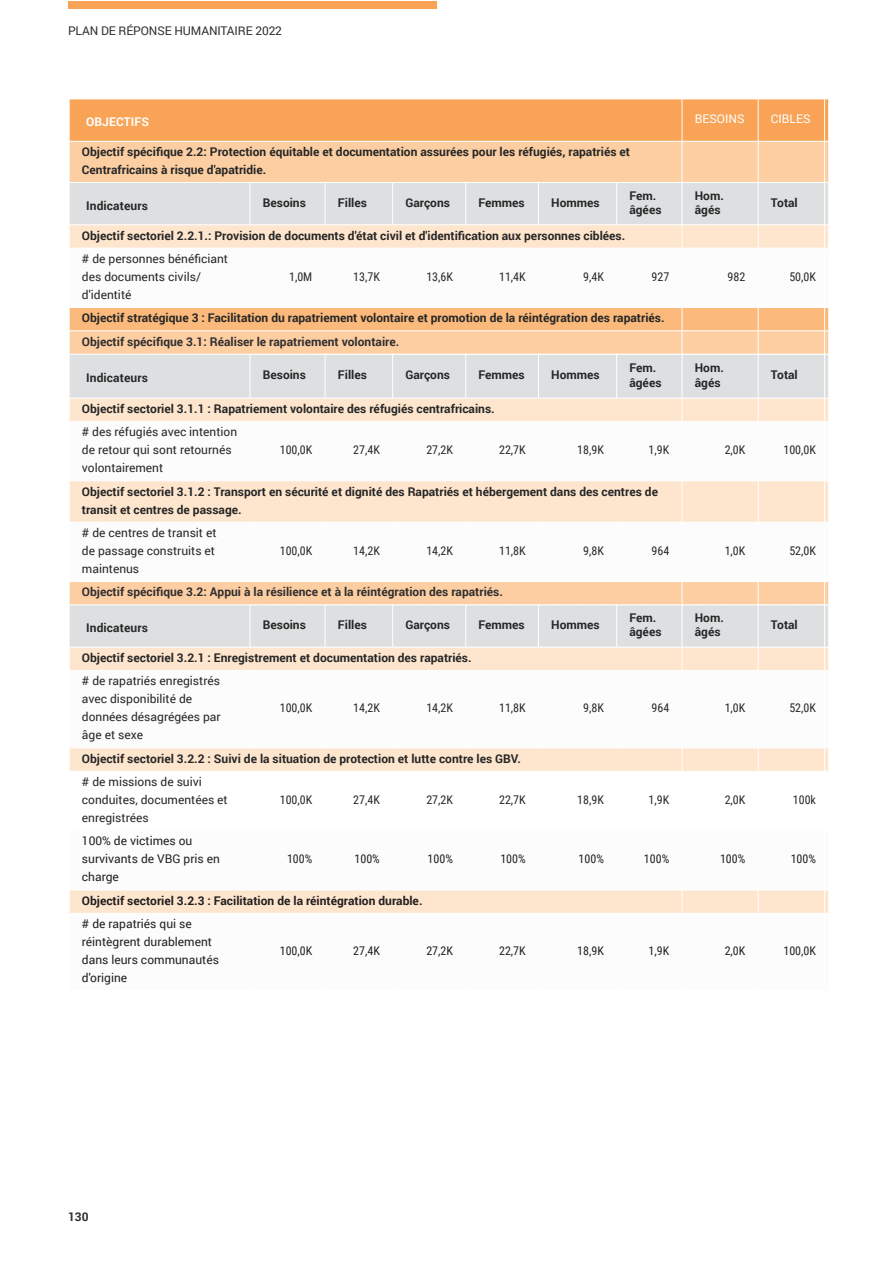
<style>
.page{position:relative;width:893px;height:1263px;background:#fff}
.page>*{position:absolute;margin:0;border:0;box-sizing:border-box;transform-origin:0 0}
.Text{font:700 12px/18px "Roboto";color:#262727}
.Text-2{font:12px/18px "Roboto";color:#262727}
.Text-3{font:12px "Roboto Condensed";color:#262727}
.Text-4{font:700 12px "Roboto";color:#312f30}
.Text-5{font:12px/18px "Roboto";color:#231f20}
.Text-6{font:12px "Roboto Condensed";color:#231f20}
.Text-7{font:700 12px "Roboto";color:#231f20}
.Label{font:700 12px "Roboto";letter-spacing:.01em;color:#262727}
.t1{font:12px "Roboto";letter-spacing:-.01em;color:#312f30}
.t2{font:12px "Roboto";color:#fff}
.Label-2{font:700 12px "Roboto";letter-spacing:.01em;color:#fff}
.s1{color:#262727}
</style>
<div class="page">
<div style="left:68px;top:1px;width:369px;height:7px;background:#f8a355"></div>
<div style="left:70px;top:100px;width:758px;height:41px;background:#f8a355"></div>
<div style="left:70px;top:142px;width:758px;height:40px;background:#fccea2"></div>
<div style="left:70px;top:891px;width:758px;height:22px;background:#fee5cd"></div>
<div style="left:70px;top:749px;width:758px;height:22px;background:#fee5cd"></div>
<div style="left:70px;top:481px;width:758px;height:41px;background:#fee5cd"></div>
<hr style="left:758px;top:99px;width:1px;height:42px;background:#fff">
<hr style="left:758px;top:141px;width:1px;height:41px;background:#fff">
<hr style="left:758px;top:481px;width:1px;height:41px;background:#fff">
<svg style="left:758px;top:748px;width:1px;height:23px"></svg>
<svg style="left:828px;top:749px;width:1px;height:22px"></svg>
<svg style="left:758px;top:890px;width:1px;height:23px"></svg>
<svg style="left:828px;top:891px;width:1px;height:22px"></svg>
<hr style="left:682px;top:99px;width:1px;height:42px;background:#fff">
<hr style="left:682px;top:141px;width:1px;height:41px;background:#fff">
<svg style="left:70px;top:183px;width:759px;height:65px;background:#eae2db"></svg>
<svg style="left:70px;top:308px;width:759px;height:113px;background:#f1d6bd"></svg>
<hr style="left:682px;top:481px;width:1px;height:41px;background:#fff">
<svg style="left:70px;top:582px;width:759px;height:88px;background:#eeddcd"></svg>
<svg style="left:682px;top:748px;width:1px;height:23px"></svg>
<svg style="left:682px;top:890px;width:1px;height:23px"></svg>
<p class="t1" style="left:68px;top:22px;width:216px">PLAN DE RÉPONSE HUMANITAIRE 2022</p>
<p class="Label-2" style="left:86px;top:114px;width:64px">OBJECTIFS</p>
<p class="t2" style="left:695px;top:111px;width:51px">BESOINS</p>
<p class="t2" style="left:771px;top:111px;width:41px">CIBLES</p>
<p class="Text" style="left:82px;top:142px;width:550px">Objectif spécifique 2.2: Protection équitable et documentation assurées pour les réfugiés, rapatriés et<br>Centrafricains à risque d'apatridie.</p>
<p class="Label" style="left:86px;top:197px;width:63px">Indicateurs</p>
<p class="Text" style="left:263px;top:193px;width:45px">Besoins</p>
<p class="Text" style="left:338px;top:193px;width:31px">Filles</p>
<p class="Text" style="left:405px;top:193px;width:46px">Garçons</p>
<p class="Text" style="left:478px;top:193px;width:48px">Femmes</p>
<p class="Text" style="left:551px;top:193px;width:50px">Hommes</p>
<p class="Text" style="left:629px;top:186px;width:28px">Fem.</p>
<p class="Text" style="left:629px;top:200px;width:34px">âgées</p>
<p class="Text" style="left:695px;top:186px;width:31px">Hom.</p>
<p class="Text" style="left:695px;top:200px;width:27px">âgés</p>
<p class="Text" style="left:771px;top:193px;width:28px">Total</p>
<p class="Text" style="left:82px;top:226px;width:545px">Objectif sectoriel 2.2.1.: Provision de documents d'état civil et d'identification aux personnes ciblées.</p>
<p class="Text-2" style="left:82px;top:249px;width:148px"># de personnes bénéficiant des documents civils/ d'identité</p>
<p class="Text-3" style="left:289px;top:268px;width:25px">1,0M</p>
<p class="Text-3" style="left:353px;top:268px;width:28px">13,7K</p>
<p class="Text-3" style="left:426px;top:268px;width:28px">13,6K</p>
<p class="Text-3" style="left:499px;top:268px;width:28px">11,4K</p>
<p class="Text-3" style="left:583px;top:268px;width:22px">9,4K</p>
<p class="Text-3" style="left:651px;top:268px;width:19px">927</p>
<p class="Text-3" style="left:728px;top:268px;width:19px">982</p>
<p class="Text-3" style="left:789px;top:268px;width:28px">50,0K</p>
<p class="Text" style="left:82px;top:309px;width:584px">Objectif stratégique 3 : Facilitation du rapatriement volontaire et promotion de la réintégration des rapatriés.</p>
<p class="Text-4" style="left:82px;top:333px;width:319px">Objectif spécifique 3.1: Réaliser le rapatriement volontaire.</p>
<p class="Label" style="left:86px;top:370px;width:63px">Indicateurs</p>
<p class="Text" style="left:263px;top:366px;width:45px">Besoins</p>
<p class="Text" style="left:338px;top:366px;width:31px">Filles</p>
<p class="Text" style="left:405px;top:366px;width:46px">Garçons</p>
<p class="Text" style="left:478px;top:366px;width:48px">Femmes</p>
<p class="Text" style="left:551px;top:366px;width:50px">Hommes</p>
<p class="Text" style="left:629px;top:358px;width:28px">Fem.</p>
<p class="Text" style="left:629px;top:373px;width:34px">âgées</p>
<p class="Text" style="left:695px;top:358px;width:31px">Hom.</p>
<p class="Text" style="left:695px;top:373px;width:27px">âgés</p>
<p class="Text" style="left:771px;top:366px;width:28px">Total</p>
<p class="Text" style="left:82px;top:399px;width:414px">Objectif sectoriel 3.1.1 : Rapatriement volontaire des réfugiés centrafricains.</p>
<p class="Text-2" style="left:82px;top:423px;width:157px"># des réfugiés avec intention de retour qui sont retournés volontairement</p>
<p class="Text-3" style="left:280px;top:442px;width:34px">100,0K</p>
<p class="Text-3" style="left:353px;top:442px;width:28px">27,4K</p>
<p class="Text-3" style="left:426px;top:442px;width:28px">27,2K</p>
<p class="Text-3" style="left:499px;top:442px;width:28px">22,7K</p>
<p class="Text-3" style="left:577px;top:442px;width:28px">18,9K</p>
<p class="Text-3" style="left:648px;top:442px;width:22px">1,9K</p>
<p class="Text-3" style="left:725px;top:442px;width:22px">2,0K</p>
<p class="Text-3" style="left:783px;top:442px;width:34px">100,0K</p>
<p class="Text" style="left:82px;top:482px;width:578px">Objectif sectoriel 3.1.2 : Transport en sécurité et dignité des Rapatriés et hébergement dans des centres de transit et centres de passage.</p>
<p class="Text-2" style="left:82px;top:523px;width:136px"># de centres de transit et de passage construits et maintenus</p>
<p class="Text-3" style="left:280px;top:542px;width:34px">100,0K</p>
<p class="Text-3" style="left:353px;top:542px;width:28px">14,2K</p>
<p class="Text-3" style="left:426px;top:542px;width:28px">14,2K</p>
<p class="Text-3" style="left:499px;top:542px;width:28px">11,8K</p>
<p class="Text-3" style="left:583px;top:542px;width:22px">9,8K</p>
<p class="Text-3" style="left:651px;top:542px;width:19px">964</p>
<p class="Text-3" style="left:725px;top:542px;width:22px">1,0K</p>
<p class="Text-3" style="left:789px;top:542px;width:28px">52,0K</p>
<p class="Text-4" style="left:82px;top:584px;width:422px">Objectif spécifique 3.2: Appui à la résilience et à la réintégration des rapatriés.</p>
<p class="Label" style="left:86px;top:620px;width:63px">Indicateurs</p>
<p class="Text" style="left:263px;top:615px;width:45px">Besoins</p>
<p class="Text" style="left:338px;top:615px;width:31px">Filles</p>
<p class="Text" style="left:405px;top:615px;width:46px">Garçons</p>
<p class="Text" style="left:478px;top:615px;width:48px">Femmes</p>
<p class="Text" style="left:551px;top:615px;width:50px">Hommes</p>
<p class="Text" style="left:629px;top:608px;width:28px">Fem.</p>
<p class="Text" style="left:629px;top:623px;width:34px">âgées</p>
<p class="Text" style="left:695px;top:608px;width:31px">Hom.</p>
<p class="Text" style="left:695px;top:623px;width:27px">âgés</p>
<p class="Text" style="left:771px;top:615px;width:28px">Total</p>
<p class="Text" style="left:82px;top:648px;width:391px">Objectif sectoriel 3.2.1 : Enregistrement et documentation des rapatriés.</p>
<p class="Text-2" style="left:82px;top:672px;width:140px"># de rapatriés enregistrés avec disponibilité de données désagrégées par âge et sexe</p>
<p class="Text-3" style="left:280px;top:700px;width:34px">100,0K</p>
<p class="Text-3" style="left:353px;top:700px;width:28px">14,2K</p>
<p class="Text-3" style="left:426px;top:700px;width:28px">14,2K</p>
<p class="Text-3" style="left:499px;top:700px;width:28px">11,8K</p>
<p class="Text-3" style="left:583px;top:700px;width:22px">9,8K</p>
<p class="Text-3" style="left:651px;top:700px;width:19px">964</p>
<p class="Text-3" style="left:725px;top:700px;width:22px">1,0K</p>
<p class="Text-3" style="left:789px;top:700px;width:28px">52,0K</p>
<p class="Text" style="left:82px;top:749px;width:440px">Objectif sectoriel 3.2.2 : Suivi de la situation de protection et lutte contre les GBV.</p>
<p class="Text-2" style="left:82px;top:772px;width:147px"># de missions de suivi conduites, documentées et enregistrées</p>
<p class="Text-3" style="left:280px;top:791px;width:34px">100,0K</p>
<p class="Text-3" style="left:353px;top:791px;width:28px">27,4K</p>
<p class="Text-3" style="left:426px;top:791px;width:28px">27,2K</p>
<p class="Text-3" style="left:499px;top:791px;width:28px">22,7K</p>
<p class="Text-3" style="left:577px;top:791px;width:28px">18,9K</p>
<p class="Text-3" style="left:648px;top:791px;width:22px">1,9K</p>
<p class="Text-3" style="left:725px;top:791px;width:22px">2,0K</p>
<p class="Text-3" style="left:793px;top:791px;width:25px">100k</p>
<p class="Text-5" style="left:82px;top:832px;width:140px">100% de victimes ou survivants de VBG pris en charge</p>
<p class="Text-6" style="left:287px;top:851px;width:27px">100%</p>
<p class="Text-6" style="left:354px;top:851px;width:27px">100%</p>
<p class="Text-6" style="left:428px;top:851px;width:27px">100%</p>
<p class="Text-6" style="left:500px;top:851px;width:27px">100%</p>
<p class="Text-6" style="left:579px;top:851px;width:27px">100%</p>
<p class="Text-6" style="left:644px;top:851px;width:27px">100%</p>
<p class="Text-6" style="left:720px;top:851px;width:27px">100%</p>
<p class="Text-6" style="left:791px;top:851px;width:27px">100%</p>
<p class="Text-7" style="left:82px;top:892px;width:342px">Objectif sectoriel 3.2.3 : Facilitation de la réintégration durable<span class="s1">.</span></p>
<p class="Text-5" style="left:82px;top:914px;width:139px"># de rapatriés qui se réintègrent durablement dans leurs communautés d'origine</p>
<p class="Text-6" style="left:280px;top:942px;width:34px">100,0K</p>
<p class="Text-6" style="left:353px;top:942px;width:28px">27,4K</p>
<p class="Text-6" style="left:426px;top:942px;width:28px">27,2K</p>
<p class="Text-6" style="left:499px;top:942px;width:28px">22,7K</p>
<p class="Text-6" style="left:577px;top:942px;width:28px">18,9K</p>
<p class="Text-6" style="left:648px;top:942px;width:22px">1,9K</p>
<p class="Text-6" style="left:725px;top:942px;width:22px">2,0K</p>
<p class="Text-6" style="left:783px;top:942px;width:34px">100,0K</p>
<p class="Text-4" style="left:68px;top:1208px;width:22px">130</p>
</div>
